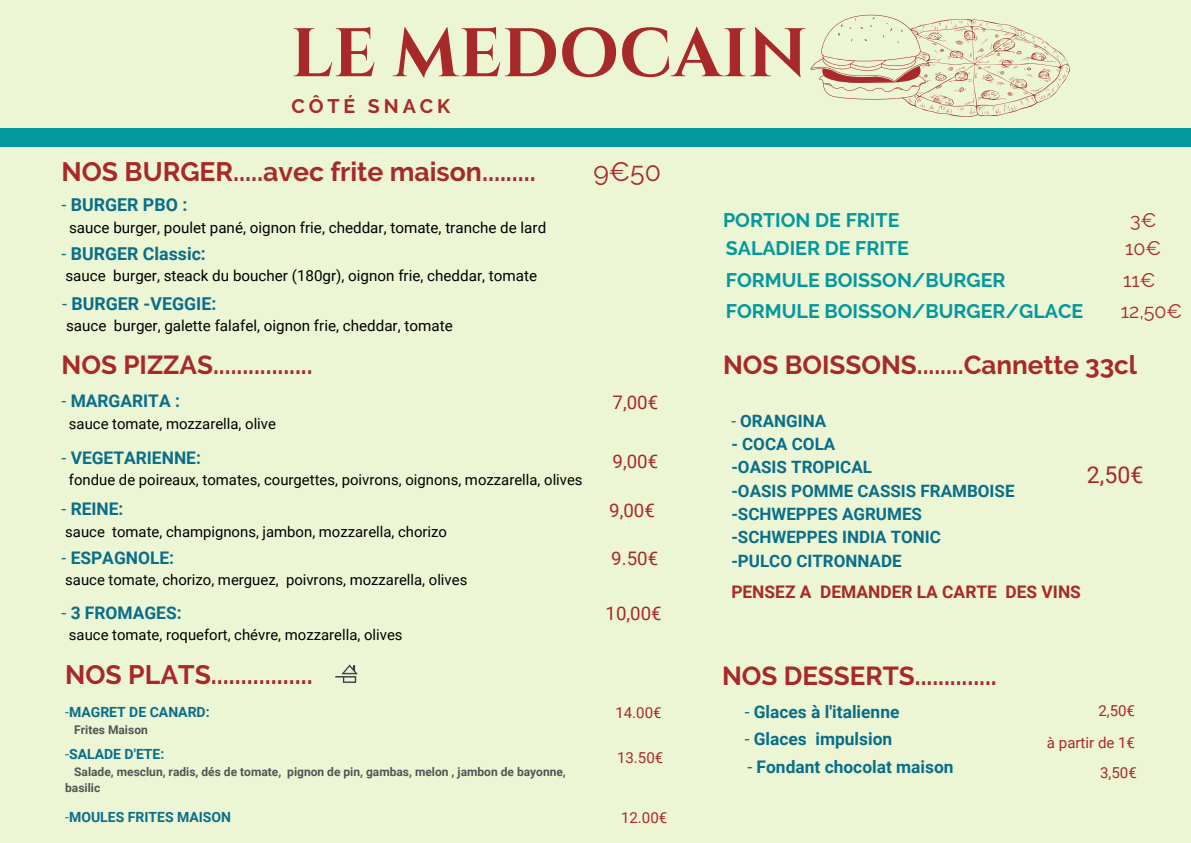
<style>
.page{position:relative;width:1191px;height:843px;background:#fff}
.page>*{position:absolute;margin:0;border:0;box-sizing:border-box;transform-origin:0 0}
.t1{font:700 68.6px "Cinzel";color:#a82929}
.t2{font:700 26.6px "Raleway";color:#a82929}
.t3{font:26.6px "Raleway";color:#a82929}
.t4{font:700 26px "Raleway";color:#a82929}
.t5{font:23.1px "Roboto";color:#a82929}
.t6{font:700 19.6px "Raleway";color:#03989e}
.t7{font:19.6px "Raleway";color:#a82929}
.t8{font:700 19.6px "Raleway";letter-spacing:.2em;color:#a82929}
.t9{font:18.7px "Roboto";color:#a82929}
.t10{font:700 17.7px "Roboto";color:#096e89}
.t11{font:700 17.4px "Roboto";color:#096e89}
.t12{font:700 17.4px "Roboto";color:#a82929}
.t13{font:700 17px "Roboto";color:#096e89}
.t14{font:15.2px "Roboto";color:#000}
.t15{font:15.1px "Roboto";color:#a82929}
.t16{font:14.9px "Roboto";color:#000}
.t17{font:700 14px "Roboto";color:#096e89}
.t18{font:700 12px/16.1px "Roboto";color:#545454}
.s1{font-weight:400}
</style>
<div class="page">
<div style="left:0;top:0;width:1190px;height:842px;background:#ecf6d4"></div>
<img style="left:335px;top:664px;width:23px;height:19px">
<div style="left:0;top:128px;width:1190px;height:18px;background:#03989e"></div>
<svg style="left:810px;top:15px;width:259px;height:101px"></svg>
<p class="t1" style="left:290px;top:10px;width:518px">LE MEDOCAIN</p>
<p class="t8" style="left:291px;top:94px;width:160px">CÔTÉ SNACK</p>
<p class="t2" style="left:62px;top:156px;width:476px">NOS BURGER.....avec frite maison.........</p>
<p class="t3" style="left:593px;top:156px;width:69px">9€50</p>
<p class="t10" style="left:62px;top:195px;width:127px"><span class="s1">-</span> BURGER PBO :</p>
<p class="t14" style="left:69px;top:218px;width:478px">sauce burger, poulet pané, oignon frie, cheddar, tomate, tranche de lard</p>
<p class="t10" style="left:62px;top:243px;width:146px"><span class="s1">-</span> BURGER Classic:</p>
<p class="t14" style="left:65px;top:267px;width:473px">sauce burger, steack du boucher (180gr), oignon frie, cheddar, tomate</p>
<p class="t10" style="left:62px;top:293px;width:156px"><span class="s1">-</span> BURGER -VEGGIE:</p>
<p class="t14" style="left:66px;top:317px;width:388px">sauce burger, galette falafel, oignon frie, cheddar, tomate</p>
<p class="t4" style="left:62px;top:349px;width:252px">NOS PIZZAS.................</p>
<p class="t11" style="left:62px;top:391px;width:120px"><span class="s1">-</span> MARGARITA :</p>
<p class="t16" style="left:69px;top:414px;width:208px">sauce tomate, mozzarella, olive</p>
<p class="t11" style="left:62px;top:447px;width:141px"><span class="s1">-</span> VEGETARIENNE:</p>
<p class="t16" style="left:69px;top:471px;width:515px">fondue de poireaux, tomates, courgettes, poivrons, oignons, mozzarella, olives</p>
<p class="t11" style="left:62px;top:499px;width:63px"><span class="s1">-</span> REINE:</p>
<p class="t16" style="left:65px;top:522px;width:383px">sauce tomate, champignons, jambon, mozzarella, chorizo</p>
<p class="t11" style="left:62px;top:548px;width:114px"><span class="s1">-</span> ESPAGNOLE:</p>
<p class="t16" style="left:65px;top:571px;width:403px">sauce tomate, chorizo, merguez, poivrons, mozzarella, olives</p>
<p class="t11" style="left:62px;top:602px;width:121px"><span class="s1">-</span> 3 FROMAGES:</p>
<p class="t16" style="left:69px;top:626px;width:335px">sauce tomate, roquefort, chévre, mozzarella, olives</p>
<p class="t2" style="left:65px;top:659px;width:249px">NOS PLATS.................</p>
<p class="t17" style="left:65px;top:703px;width:146px"><span class="s1">-</span>MAGRET DE CANARD:</p>
<p class="t18" style="left:74px;top:721px;width:75px">Frites Maison</p>
<p class="t17" style="left:65px;top:745px;width:101px"><span class="s1">-</span>SALADE D'ETE:</p>
<p class="t18" style="left:65px;top:763px;width:502px;text-indent:9px">Salade, mesclun, radis, dés de tomate, pignon de pin, gambas, melon , jambon de bayonne, basilic</p>
<p class="t17" style="left:65px;top:808px;width:167px"><span class="s1">-</span>MOULES FRITES MAISON</p>
<p class="t9" style="left:612px;top:391px;width:47px">7,00€</p>
<p class="t9" style="left:612px;top:450px;width:47px">9,00€</p>
<p class="t9" style="left:609px;top:499px;width:47px">9,00€</p>
<p class="t9" style="left:611px;top:547px;width:48px">9.50€</p>
<p class="t9" style="left:605px;top:602px;width:58px">10,00€</p>
<p class="t15" style="left:615px;top:703px;width:48px">14.00€</p>
<p class="t15" style="left:617px;top:748px;width:48px">13.50€</p>
<p class="t15" style="left:621px;top:808px;width:48px">12.00€</p>
<p class="t6" style="left:723px;top:208px;width:178px">PORTION DE FRITE</p>
<p class="t7" style="left:1130px;top:208px;width:28px">3€</p>
<p class="t6" style="left:725px;top:236px;width:184px">SALADIER DE FRITE</p>
<p class="t7" style="left:1124px;top:236px;width:38px">10€</p>
<p class="t6" style="left:725px;top:268px;width:281px">FORMULE BOISSON/BURGER</p>
<p class="t7" style="left:1122px;top:268px;width:34px">11€</p>
<p class="t6" style="left:725px;top:299px;width:359px">FORMULE BOISSON/BURGER/GLACE</p>
<p class="t7" style="left:1120px;top:299px;width:63px">12,50€</p>
<p class="t4" style="left:723px;top:350px;width:415px">NOS BOISSONS........Cannette 33cl</p>
<p class="t13" style="left:731px;top:411px;width:96px"><span class="s1">-</span> ORANGINA</p>
<p class="t13" style="left:731px;top:434px;width:105px">- COCA COLA</p>
<p class="t13" style="left:731px;top:457px;width:142px">-OASIS TROPICAL</p>
<p class="t13" style="left:731px;top:481px;width:285px">-OASIS POMME CASSIS FRAMBOISE</p>
<p class="t13" style="left:731px;top:504px;width:192px">-SCHWEPPES AGRUMES</p>
<p class="t13" style="left:731px;top:527px;width:211px">-SCHWEPPES INDIA TONIC</p>
<p class="t13" style="left:731px;top:550px;width:172px">-PULCO CITRONNADE</p>
<p class="t5" style="left:1086px;top:461px;width:58px">2,50€</p>
<p class="t12" style="left:731px;top:581px;width:351px">PENSEZ A DEMANDER LA CARTE DES VINS</p>
<p class="t4" style="left:722px;top:659px;width:276px">NOS DESSERTS..............</p>
<p class="t11" style="left:744px;top:701px;width:156px"><span class="s1">-</span> Glaces à l'italienne</p>
<p class="t15" style="left:1098px;top:702px;width:38px">2,50€</p>
<p class="t11" style="left:744px;top:729px;width:149px"><span class="s1">-</span> Glaces impulsion</p>
<p class="t15" style="left:1046px;top:733px;width:90px">à partir de 1€</p>
<p class="t11" style="left:747px;top:756px;width:208px"><span class="s1">-</span> Fondant chocolat maison</p>
<p class="t15" style="left:1099px;top:763px;width:38px">3,50€</p>
</div>
